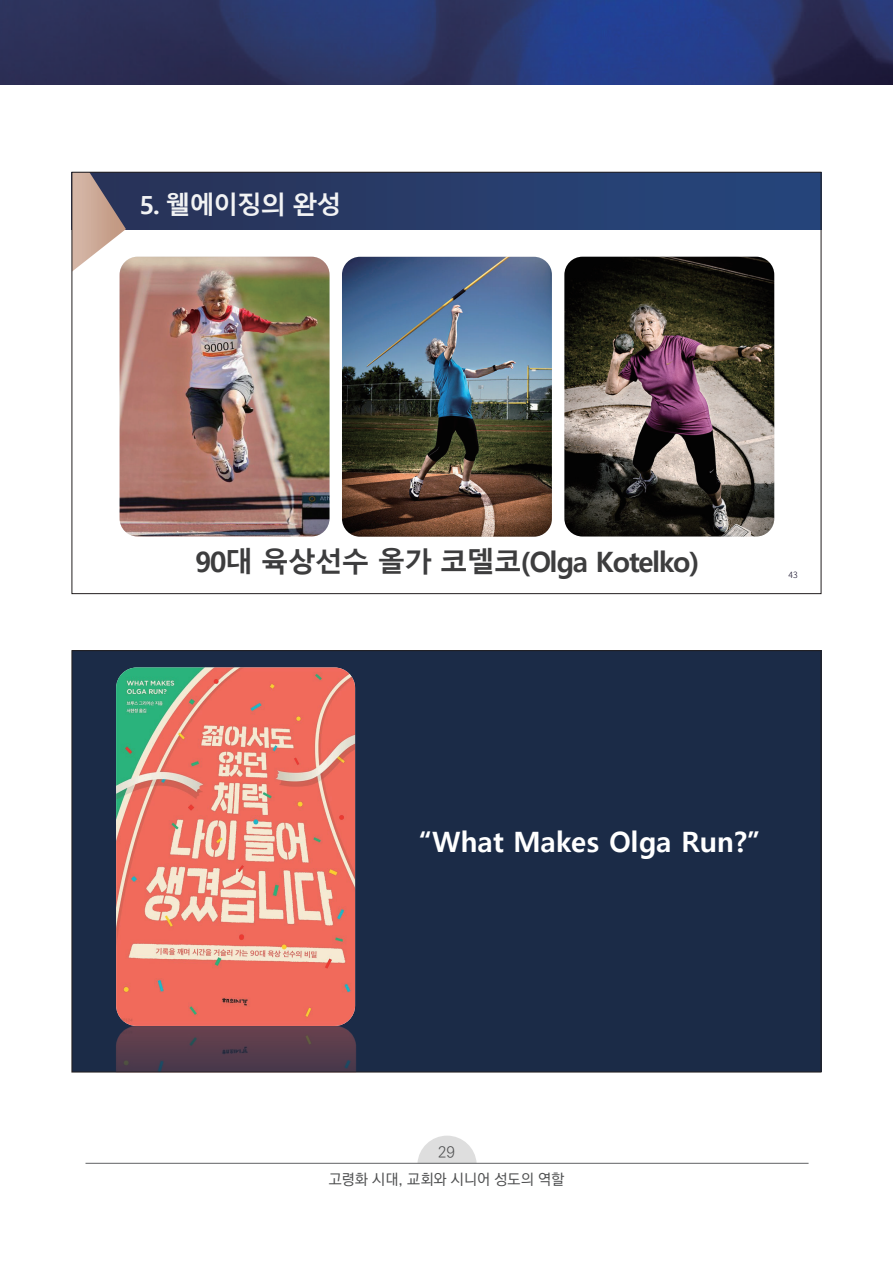
<style>
.page{position:relative;width:893px;height:1263px;background:#fff}
.page>*{position:absolute;margin:0;border:0;box-sizing:border-box;transform-origin:0 0}
.t1{font:700 28.05px "Malgun Gothic";letter-spacing:-.045em;color:#3d3d3e}
.t2{font:700 28.05px "Malgun Gothic";color:#fff}
.t3{font:700 25.05px "Malgun Gothic";letter-spacing:-.05em;color:#f2f3f4}
.t4{font:500 15px "Ko Pub World Dotum";color:#4e4f50}
.t5{font:300 15px "Ko Pub World Dotum";color:#4e4f50}
.t6{font:300 8.55px "Noto Sans KR";color:#09041f}
</style>
<div class="page">
<svg style="left:0;top:0;width:893px;height:83px;background:#29356b"></svg>
<svg style="left:417px;top:1136px;width:60px;height:27px"></svg>
<hr style="left:86px;top:1163px;width:723px;height:1px;background:#606264">
<div style="left:72px;top:172px;width:749px;height:57px;background:linear-gradient(to right,#293155,#26477e)"></div>
<svg style="left:74px;top:174px;width:52px;height:98px"></svg>
<img style="left:120px;top:257px;width:210px;height:279px">
<img style="left:342px;top:257px;width:210px;height:280px">
<img style="left:564px;top:257px;width:210px;height:279px">
<div style="left:72px;top:651px;width:749px;height:421px;background:#1b2b47"></div>
<img style="left:116px;top:669px;width:240px;height:401px">
<svg style="left:116px;top:667px;width:239px;height:359px;background:#e28876"></svg>
<p class="t3" style="left:140px;top:190px;width:203px">5. 웰에이징의 완성</p>
<p class="t1" style="left:195px;top:545px;width:505px">90대 육상선수 올가 코델코(Olga Kotelko)</p>
<p class="t6" style="left:789px;top:570px;width:11px">43</p>
<p class="t2" style="left:419px;top:825px;width:343px">“What Makes Olga Run?”</p>
<p class="t5" style="left:438px;top:1142px;width:18px">29</p>
<p class="t4" style="left:329px;top:1169px;width:237px">고령화 시대, 교회와 시니어 성도의 역할</p>
</div>
